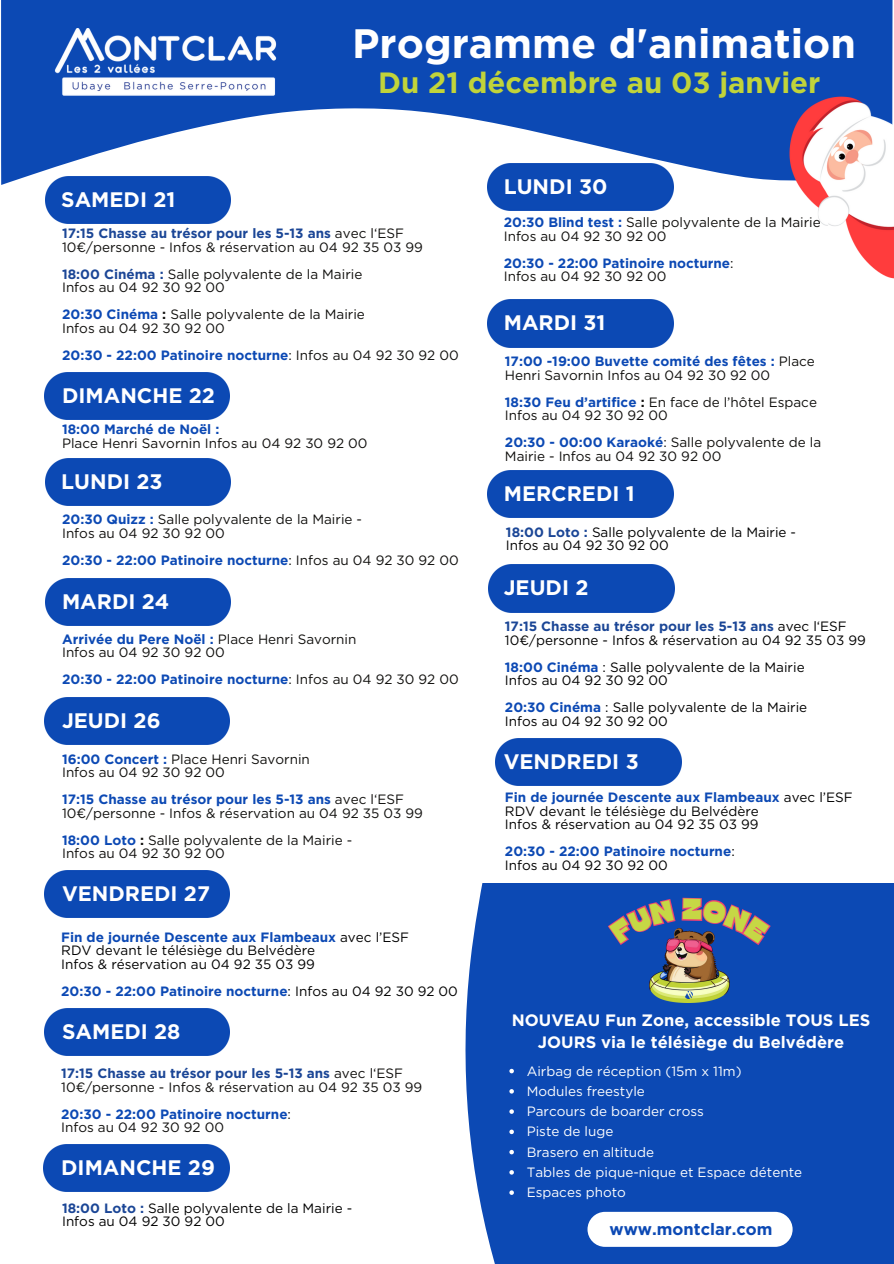
<style>
.page{position:relative;width:894px;height:1264px;background:#fff}
.page>*{position:absolute;margin:0;border:0;box-sizing:border-box;transform-origin:0 0}
.t1{font:700 41.1px "Gotham";color:#fff}
.t2{font:700 29.25px "Gotham";color:#c1d43a}
.t3{font:700 21px "Gotham";color:#fff}
.t4{font:700 16.5px/22.5px "Gotham";color:#fff;text-align:center}
.t5{font:700 16.5px "Gotham";color:#0c49b4}
.t6{font:13.5px/13.5px "Gotham";color:#100f0d}
.t7{font:13.5px/13.5px "Gotham";color:#000}
.t8{font:700 13.5px "Gotham";color:#0c49b4}
.t9{font:13.5px "Gotham";color:#fff}
.s1{font-weight:700;color:#1b4696}
.s2{font-weight:700;color:#0c49b4}
.s3{font-weight:700}
.s4{font-weight:400;color:#100f0d}
.s5{font-weight:400;color:#000}
</style>
<div class="page">
<svg style="left:1px;top:0;width:891px;height:185px;fill:#0c49b4"></svg>
<img style="left:782px;top:89px;width:111px;height:190px">
<img style="left:30px;top:28px;width:265px;height:71px">
<img style="left:45px;top:176px;width:186px;height:48px">
<img style="left:44px;top:372px;width:186px;height:48px">
<img style="left:45px;top:458px;width:186px;height:47px">
<img style="left:45px;top:578px;width:186px;height:47px">
<img style="left:44px;top:697px;width:186px;height:47px">
<img style="left:44px;top:870px;width:186px;height:47px">
<img style="left:487px;top:163px;width:186px;height:47px">
<div style="left:487px;top:300px;width:186px;height:47px;background:#0c49b4"></div>
<img style="left:487px;top:470px;width:186px;height:47px">
<img style="left:488px;top:564px;width:185px;height:48px">
<img style="left:44px;top:1008px;width:186px;height:47px">
<img style="left:43px;top:1144px;width:186px;height:47px">
<div style="left:465px;top:884px;width:428px;height:379px;background:#0c49b4"></div>
<img style="left:649px;top:946px;width:80px;height:56px">
<svg style="left:685px;top:991px;width:7px;height:7px"></svg>
<div style="left:587px;top:1211px;width:205px;height:35px;background:#fff;border-radius:18px"></div>
<svg style="left:509px;top:1068px;width:4px;height:5px"></svg>
<svg style="left:509px;top:1089px;width:4px;height:4px"></svg>
<svg style="left:509px;top:1109px;width:4px;height:4px"></svg>
<svg style="left:509px;top:1129px;width:4px;height:5px"></svg>
<svg style="left:509px;top:1149px;width:4px;height:5px"></svg>
<svg style="left:509px;top:1170px;width:4px;height:4px"></svg>
<svg style="left:509px;top:1190px;width:4px;height:4px"></svg>
<img style="left:495px;top:738px;width:185px;height:47px">
<svg style="left:606px;top:896px;width:166px;height:50px;background:#41479f"></svg>
<p class="t1" style="left:352px;top:18px;width:505px">Programme d'animation</p>
<p class="t2" style="left:378px;top:65px;width:443px">Du 21 décembre au 03 janvier</p>
<p class="t3" style="left:61px;top:187px;width:115px">SAMEDI 21</p>
<p class="t6" style="left:62px;top:227px;width:362px"><span class="s1">17:15 Chasse au trésor pour les 5-13 ans</span> avec l‘ESF<br>10€/personne - Infos &amp; réservation au 04 92 35 03 99</p>
<p class="t6" style="left:62px;top:267px;width:302px"><span class="s1">18:00 Cinéma :</span> Salle polyvalente de la Mairie</p>
<p class="t6" style="left:62px;top:281px;width:164px">Infos au 04 92 30 92 00</p>
<p class="t6" style="left:62px;top:308px;width:304px"><span class="s2">20:30 Cinéma</span> <span class="s3">:</span> Salle polyvalente de la Mairie</p>
<p class="t6" style="left:62px;top:321px;width:164px">Infos au 04 92 30 92 00</p>
<p class="t8" style="left:62px;top:347px;width:398px">20:30 - 22:00 Patinoire nocturne<span class="s4">: Infos au 04 92 30 92 00</span></p>
<p class="t3" style="left:62px;top:383px;width:154px">DIMANCHE 22</p>
<p class="t8" style="left:62px;top:421px;width:159px">18:00 Marché de Noël :</p>
<h4 class="t6" style="left:62px;top:436px;width:307px">Place Henri Savornin Infos au 04 92 30 92 00</h4>
<p class="t3" style="left:61px;top:468px;width:103px">LUNDI 23</p>
<p class="t6" style="left:62px;top:512px;width:301px"><span class="s2">20:30 Quizz :</span> Salle polyvalente de la Mairie -</p>
<p class="t6" style="left:62px;top:526px;width:164px">Infos au 04 92 30 92 00</p>
<p class="t8" style="left:62px;top:552px;width:398px">20:30 - 22:00 Patinoire nocturne<span class="s4">: Infos au 04 92 30 92 00</span></p>
<h4 class="t3" style="left:62px;top:588px;width:109px">MARDI 24</h4>
<p class="t8" style="left:62px;top:630px;width:296px">Arrivée du Pere Noël : <span class="s4">Place Henri Savornin</span></p>
<h4 class="t6" style="left:62px;top:645px;width:164px">Infos au 04 92 30 92 00</h4>
<p class="t8" style="left:62px;top:671px;width:398px">20:30 - 22:00 Patinoire nocturne<span class="s4">: Infos au 04 92 30 92 00</span></p>
<p class="t3" style="left:62px;top:707px;width:100px">JEUDI 26</p>
<h1 class="t6" style="left:62px;top:752px;width:249px"><span class="s2">16:00 Concert :</span> Place Henri Savornin</h1>
<h3 class="t6" style="left:62px;top:765px;width:164px">Infos au 04 92 30 92 00</h3>
<p class="t6" style="left:62px;top:792px;width:362px"><span class="s2">17:15 Chasse au trésor pour les 5-13 ans</span> avec l‘ESF<br>10€/personne - Infos &amp; réservation au 04 92 35 03 99</p>
<p class="t6" style="left:62px;top:833px;width:291px"><span class="s2">18:00 Loto</span> <span class="s3">:</span> Salle polyvalente de la Mairie -</p>
<h4 class="t6" style="left:62px;top:846px;width:164px">Infos au 04 92 30 92 00</h4>
<h4 class="t3" style="left:62px;top:881px;width:149px">VENDREDI 27</h4>
<p class="t8" style="left:61px;top:928px;width:349px">Fin de journée Descente aux Flambeaux <span class="s5">avec l’ESF</span></p>
<h4 class="t7" style="left:61px;top:943px;width:255px">RDV devant le télésiège du Belvédère</h4>
<p class="t7" style="left:61px;top:956px;width:255px">Infos &amp; réservation au 04 92 35 03 99</p>
<p class="t8" style="left:61px;top:982px;width:398px">20:30 - 22:00 Patinoire nocturne<span class="s5">: Infos au 04 92 30 92 00</span></p>
<h4 class="t3" style="left:62px;top:1019px;width:120px">SAMEDI 28</h4>
<p class="t6" style="left:61px;top:1066px;width:362px"><span class="s1">17:15 Chasse au trésor pour les 5-13 ans</span> avec l‘ESF<br>10€/personne - Infos &amp; réservation au 04 92 35 03 99</p>
<h4 class="t8" style="left:61px;top:1105px;width:231px">20:30 - 22:00 Patinoire nocturne<span class="s4">:</span></h4>
<p class="t6" style="left:61px;top:1120px;width:164px">Infos au 04 92 30 92 00</p>
<p class="t3" style="left:61px;top:1154px;width:155px">DIMANCHE 29</p>
<p class="t7" style="left:62px;top:1201px;width:291px"><span class="s1">18:00 Loto :</span> Salle polyvalente de la Mairie -<br>Infos au 04 92 30 92 00</p>
<p class="t3" style="left:503px;top:173px;width:105px">LUNDI 30</p>
<p class="t6" style="left:503px;top:215px;width:318px"><span class="s2">20:30 Blind test :</span> Salle polyvalente de la Mairie<br>Infos au 04 92 30 92 00</p>
<p class="t8" style="left:503px;top:255px;width:231px">20:30 - 22:00 Patinoire nocturne<span class="s4">:</span></p>
<p class="t6" style="left:503px;top:269px;width:164px">Infos au 04 92 30 92 00</p>
<p class="t3" style="left:503px;top:310px;width:103px">MARDI 31</p>
<h4 class="t6" style="left:505px;top:354px;width:311px"><span class="s2">17:00 -19:00 Buvette comité des fêtes :</span> Place<br>Henri Savornin Infos au 04 92 30 92 00</h4>
<p class="t6" style="left:505px;top:395px;width:313px"><span class="s2">18:30 Feu d’artifice</span> <span class="s3">:</span> En face de l’hôtel Espace<br>Infos au 04 92 30 92 00</p>
<h4 class="t6" style="left:505px;top:435px;width:318px"><span class="s2">20:30 - 00:00 Karaoké</span>: Salle polyvalente de la<br>Mairie - Infos au 04 92 30 92 00</h4>
<p class="t3" style="left:503px;top:480px;width:132px">MERCREDI 1</p>
<p class="t7" style="left:506px;top:525px;width:291px"><span class="s1">18:00 Loto :</span> Salle polyvalente de la Mairie -<br>Infos au 04 92 30 92 00</p>
<p class="t3" style="left:503px;top:575px;width:86px">JEUDI 2</p>
<p class="t7" style="left:505px;top:619px;width:362px"><span class="s1">17:15 Chasse au trésor pour les 5-13 ans</span> avec l‘ESF<br>10€/personne - Infos &amp; réservation au 04 92 35 03 99</p>
<p class="t7" style="left:505px;top:660px;width:301px"><span class="s2">18:00 Cinéma</span> : Salle polyvalente de la Mairie</p>
<p class="t7" style="left:505px;top:673px;width:164px">Infos au 04 92 30 92 00</p>
<p class="t7" style="left:505px;top:700px;width:304px"><span class="s2">20:30 Cinéma</span> : Salle polyvalente de la Mairie</p>
<p class="t7" style="left:505px;top:714px;width:164px">Infos au 04 92 30 92 00</p>
<p class="t3" style="left:503px;top:748px;width:136px">VENDREDI 3</p>
<p class="t8" style="left:505px;top:789px;width:349px">Fin de journée Descente aux Flambeaux <span class="s5">avec l’ESF</span></p>
<p class="t7" style="left:505px;top:804px;width:255px">RDV devant le télésiège du Belvédère</p>
<p class="t7" style="left:505px;top:817px;width:255px">Infos &amp; réservation au 04 92 35 03 99</p>
<p class="t8" style="left:505px;top:843px;width:231px">20:30 - 22:00 Patinoire nocturne<span class="s5">:</span></p>
<h5 class="t7" style="left:505px;top:858px;width:164px">Infos au 04 92 30 92 00</h5>
<p class="t4" style="left:511px;top:1008px;width:360px">NOUVEAU Fun Zone, accessible TOUS LES<br>JOURS via le télésiège du Belvédère</p>
<p class="t9" style="left:526px;top:1062px;width:216px">Airbag de réception (15m x 11m)</p>
<h4 class="t9" style="left:526px;top:1082px;width:120px">Modules freestyle</h4>
<p class="t9" style="left:526px;top:1103px;width:179px">Parcours de boarder cross</p>
<h2 class="t9" style="left:526px;top:1123px;width:88px">Piste de luge</h2>
<p class="t9" style="left:526px;top:1143px;width:129px">Brasero en altitude</p>
<h5 class="t9" style="left:526px;top:1163px;width:277px">Tables de pique-nique et Espace détente</h5>
<p class="t9" style="left:526px;top:1184px;width:101px">Espaces photo</p>
<p class="t5" style="left:609px;top:1219px;width:164px">www.montclar.com</p>
</div>
